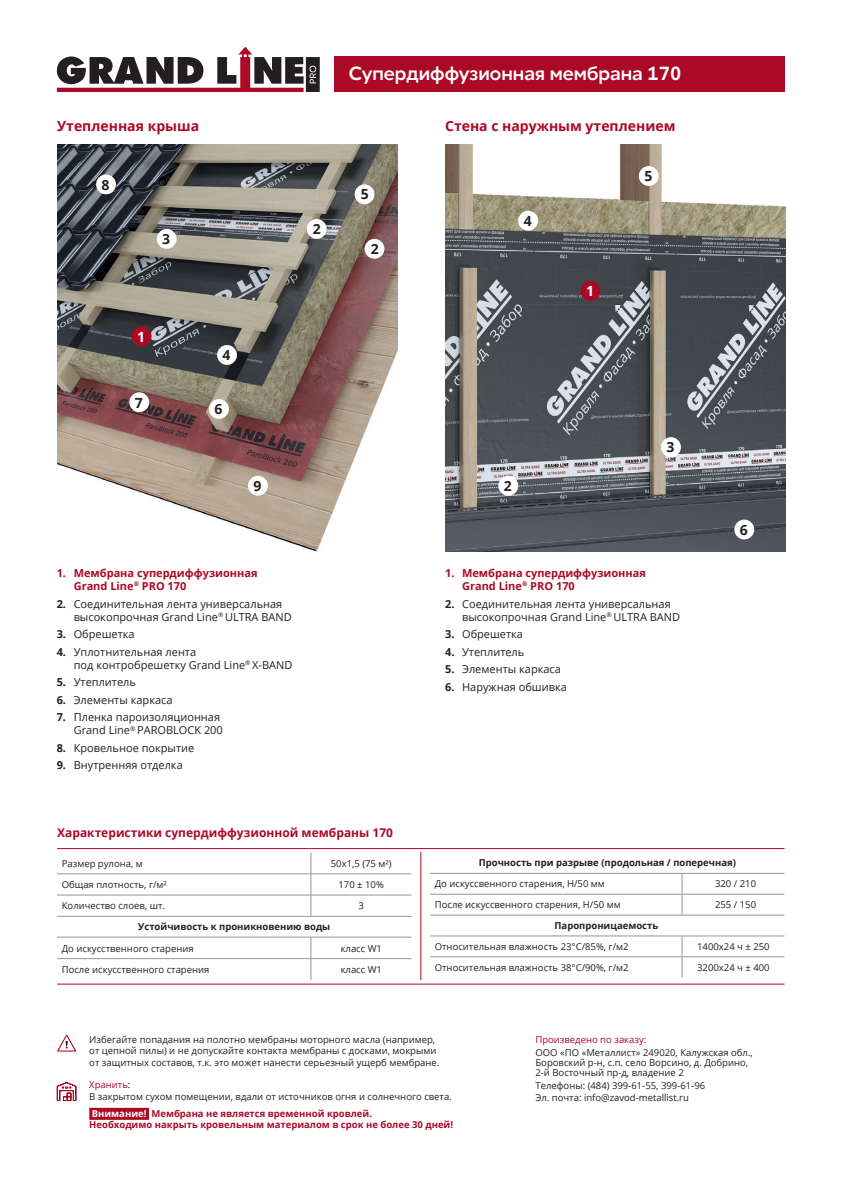
<style>
.page{position:relative;width:842px;height:1191px;background:#fff}
.page>*{position:absolute;margin:0;border:0;box-sizing:border-box;transform-origin:0 0}
.t1{font:500 19px "Red Ring";color:#fff}
.t2{font:700 14px "Open Sans";color:#ac0926}
.t3{font:700 14px "Open Sans";color:#231f20}
.t4{font:700 14px "Open Sans";color:#fff}
.t5{font:700 12px "Open Sans";color:#ac0926}
.t6{font:11px/13.2px "Open Sans";color:#231f20}
.t7{font:700 11px/13.2px "Open Sans";color:#ac0926}
.t8{font:9.5px/11.4px "Open Sans";color:#231f20}
.t9{font:700 9.5px/11.4px "Open Sans";color:#ac0926}
.t10{font:700 9.5px "Open Sans";color:#231f20}
.t11{font:9.5px "Open Sans";color:#ac0926}
.s1{font-weight:700}
.s2{color:#ac0926}
.s3{color:#fff}
</style>
<div class="page">
<div style="left:334px;top:57px;width:451px;height:35px;background:#ac0926"></div>
<svg style="left:57px;top:47px;width:263px;height:45px"></svg>
<img style="left:445px;top:144px;width:340px;height:407px">
<img style="left:57px;top:144px;width:340px;height:408px">
<div style="left:518px;top:211px;width:20px;height:20px;background:#fff;border-radius:50%"></div>
<div style="left:209px;top:399px;width:20px;height:20px;background:#fff;border-radius:50%"></div>
<div style="left:639px;top:166px;width:20px;height:20px;background:#fff;border-radius:50%"></div>
<div style="left:498px;top:476px;width:20px;height:20px;background:#fff;border-radius:50%"></div>
<div style="left:307px;top:219px;width:20px;height:20px;background:#fff;border-radius:50%"></div>
<div style="left:365px;top:239px;width:19px;height:20px;background:#fff;border-radius:50%"></div>
<div style="left:661px;top:437px;width:20px;height:20px;background:#fff;border-radius:50%"></div>
<div style="left:217px;top:345px;width:20px;height:20px;background:#fff;border-radius:50%"></div>
<div style="left:157px;top:229px;width:20px;height:20px;background:#fff;border-radius:50%"></div>
<div style="left:96px;top:174px;width:20px;height:20px;background:#fff;border-radius:50%"></div>
<div style="left:248px;top:476px;width:20px;height:20px;background:#fff;border-radius:50%"></div>
<div style="left:734px;top:519px;width:20px;height:20px;background:#fff;border-radius:50%"></div>
<div style="left:129px;top:392px;width:20px;height:20px;background:#fff;border-radius:50%"></div>
<div style="left:355px;top:184px;width:19px;height:20px;background:#fff;border-radius:50%"></div>
<div style="left:580px;top:281px;width:20px;height:20px;background:#ac0926;border-radius:50%"></div>
<div style="left:132px;top:326px;width:20px;height:20px;background:#ac0926;border-radius:50%"></div>
<div style="left:89px;top:1107px;width:60px;height:12px;background:#ac0926"></div>
<svg style="left:57px;top:1082px;width:20px;height:19px"></svg>
<svg style="left:57px;top:1034px;width:19px;height:17px"></svg>
<hr style="left:57px;top:983px;width:727px;height:1px;background:#ac0926">
<hr style="left:421px;top:851px;width:1px;height:129px;background:#ac0926">
<hr style="left:57px;top:848px;width:727px;height:1px;background:#ac0926">
<hr style="left:57px;top:873px;width:254px;height:1px;background:#939598">
<hr style="left:311px;top:873px;width:100px;height:1px;background:#939598">
<hr style="left:57px;top:894px;width:254px;height:1px;background:#939598">
<hr style="left:311px;top:894px;width:100px;height:1px;background:#939598">
<svg style="left:311px;top:852px;width:1px;height:64px"></svg>
<hr style="left:57px;top:916px;width:254px;height:1px;background:#939598">
<hr style="left:311px;top:916px;width:100px;height:1px;background:#939598">
<hr style="left:57px;top:936px;width:254px;height:1px;background:#939598">
<hr style="left:311px;top:936px;width:100px;height:1px;background:#939598">
<hr style="left:57px;top:958px;width:254px;height:1px;background:#939598">
<hr style="left:311px;top:958px;width:100px;height:1px;background:#939598">
<svg style="left:311px;top:937px;width:1px;height:43px"></svg>
<hr style="left:430px;top:873px;width:252px;height:1px;background:#939598">
<hr style="left:682px;top:873px;width:102px;height:1px;background:#939598">
<hr style="left:430px;top:894px;width:252px;height:1px;background:#939598">
<hr style="left:682px;top:894px;width:102px;height:1px;background:#939598">
<svg style="left:682px;top:873px;width:1px;height:41px"></svg>
<hr style="left:430px;top:914px;width:252px;height:1px;background:#939598">
<hr style="left:682px;top:914px;width:102px;height:1px;background:#939598">
<hr style="left:430px;top:935px;width:252px;height:1px;background:#939598">
<hr style="left:682px;top:935px;width:102px;height:1px;background:#939598">
<hr style="left:430px;top:956px;width:252px;height:1px;background:#939598">
<hr style="left:682px;top:956px;width:102px;height:1px;background:#939598">
<svg style="left:682px;top:936px;width:1px;height:41px"></svg>
<h1 class="t1" style="left:349px;top:61px;width:334px">Супердиффузионная мембрана 170</h1>
<h2 class="t2" style="left:57px;top:116px;width:143px">Утепленная крыша</h2>
<h2 class="t2" style="left:445px;top:116px;width:232px">Стена с наружным утеплением</h2>
<h2 class="t3" style="left:102px;top:175px;width:9px">8</h2>
<h2 class="t3" style="left:162px;top:229px;width:9px">3</h2>
<h2 class="t3" style="left:313px;top:219px;width:9px">2</h2>
<h2 class="t4" style="left:137px;top:327px;width:9px">1</h2>
<h2 class="t3" style="left:135px;top:393px;width:9px">7</h2>
<h2 class="t3" style="left:223px;top:345px;width:9px">4</h2>
<h2 class="t3" style="left:215px;top:399px;width:9px">6</h2>
<h2 class="t3" style="left:253px;top:476px;width:9px">9</h2>
<p class="t7" style="left:74px;top:566px;width:185px;text-indent:-17px">1. Мембрана супердиффузионная<br>Grand Line<sup>®</sup> PRO 170</p>
<p class="t6" style="left:74px;top:596px;width:220px;text-indent:-17px"><span class="s1">2.</span> Соединительная лента универсальная высокопрочная Grand Line<sup>®</sup> ULTRA BAND</p>
<p class="t6" style="left:57px;top:627px;width:79px"><span class="s1">3.</span> Обрешетка</p>
<p class="t6" style="left:74px;top:645px;width:220px;text-indent:-17px"><span class="s1">4.</span> Уплотнительная лента<br>под контробрешетку Grand Line<sup>®</sup> X-BAND</p>
<p class="t6" style="left:57px;top:675px;width:81px"><span class="s1">5.</span> Утеплитель</p>
<p class="t6" style="left:57px;top:693px;width:117px"><span class="s1">6.</span> Элементы каркаса</p>
<p class="t6" style="left:57px;top:710px;width:168px;text-align:right"><span class="s1">7.</span> Пленка пароизоляционная<br>Grand Line<sup>®</sup> PAROBLOCK 200</p>
<p class="t6" style="left:57px;top:741px;width:139px"><span class="s1">8.</span> Кровельное покрытие</p>
<p class="t6" style="left:57px;top:758px;width:128px"><span class="s1">9.</span> Внутренняя отделка</p>
<h2 class="t3" style="left:361px;top:184px;width:9px">5</h2>
<h2 class="t3" style="left:371px;top:239px;width:9px">2</h2>
<p class="t5" style="left:57px;top:824px;width:337px">Характеристики супердиффузионной мембраны 170</p>
<p class="t8" style="left:62px;top:857px;width:83px">Размер рулона, м</p>
<p class="t8" style="left:331px;top:857px;width:62px">50х1,5 (75 м²)</p>
<p class="t8" style="left:62px;top:878px;width:107px">Общая плотность, г/м²</p>
<p class="t8" style="left:339px;top:878px;width:47px">170 ± 10%</p>
<p class="t8" style="left:62px;top:900px;width:105px">Количество слоев, шт.</p>
<p class="t8" style="left:358px;top:900px;width:7px">3</p>
<p class="t10" style="left:138px;top:920px;width:194px">Устойчивость к проникновению воды</p>
<p class="t8" style="left:62px;top:942px;width:133px">До искусственного старения</p>
<p class="t8" style="left:341px;top:942px;width:43px">класс W1</p>
<p class="t8" style="left:62px;top:963px;width:149px">После искусственного старения</p>
<p class="t8" style="left:341px;top:963px;width:43px">класс W1</p>
<h2 class="t3" style="left:524px;top:211px;width:9px">4</h2>
<h2 class="t4" style="left:586px;top:281px;width:9px">1</h2>
<h2 class="t3" style="left:644px;top:166px;width:9px">5</h2>
<h2 class="t3" style="left:504px;top:476px;width:9px">2</h2>
<h2 class="t3" style="left:666px;top:437px;width:9px">3</h2>
<p class="t7" style="left:462px;top:566px;width:185px;text-indent:-17px">1. Мембрана супердиффузионная<br>Grand Line<sup>®</sup> PRO 170</p>
<p class="t6" style="left:462px;top:596px;width:220px;text-indent:-17px"><span class="s1">2.</span> Соединительная лента универсальная высокопрочная Grand Line<sup>®</sup> ULTRA BAND</p>
<p class="t6" style="left:445px;top:627px;width:79px"><span class="s1">3.</span> Обрешетка</p>
<p class="t6" style="left:445px;top:645px;width:81px"><span class="s1">4.</span> Утеплитель</p>
<p class="t6" style="left:445px;top:662px;width:117px"><span class="s1">5.</span> Элементы каркаса</p>
<p class="t6" style="left:445px;top:679px;width:123px"><span class="s1">6.</span> Наружная обшивка</p>
<h2 class="t3" style="left:740px;top:520px;width:9px">6</h2>
<p class="t10" style="left:479px;top:856px;width:259px">Прочность при разрыве (продольная / поперечная)</p>
<p class="t8" style="left:435px;top:878px;width:172px">До искуссвенного старения, Н/50 мм</p>
<p class="t8" style="left:715px;top:878px;width:43px">320 / 210</p>
<p class="t8" style="left:435px;top:899px;width:187px">После искуссвенного старения, Н/50 мм</p>
<p class="t8" style="left:715px;top:899px;width:43px">255 / 150</p>
<p class="t10" style="left:554px;top:919px;width:105px">Паропроницаемость</p>
<p class="t8" style="left:435px;top:940px;width:195px">Относительная влажность 23°С/85%, г/м2</p>
<p class="t8" style="left:697px;top:940px;width:74px">1400х24 ч ± 250</p>
<p class="t8" style="left:435px;top:961px;width:195px">Относительная влажность 38°С/90%, г/м2</p>
<p class="t8" style="left:697px;top:961px;width:74px">3200х24 ч ± 400</p>
<p class="t8" style="left:89px;top:1033px;width:351px">Избегайте попадания на полотно мембраны моторного масла (например, от цепной пилы) и не допускайте контакта мембраны с досками, мокрыми от защитных составов, т.к. это может нанести серьезный ущерб мембране.</p>
<p class="t8" style="left:89px;top:1079px;width:364px"><span class="s2">Хранить</span>:<br>В закрытом сухом помещении, вдали от источников огня и солнечного света.</p>
<p class="t9" style="left:89px;top:1107px;width:365px"><span class="s3">Внимание!</span> Мембрана не является временной кровлей.<br>Необходимо накрыть кровельным материалом в срок не более 30 дней!</p>
<p class="t11" style="left:535px;top:1032px;width:112px">Произведено по заказу:</p>
<p class="t8" style="left:535px;top:1047px;width:219px;line-height:10px">ООО «ПО «Металлист» 249020, Калужская обл.,<br>Боровский р-н, с.п. село Ворсино, д. Добрино,<br>2-й Восточный пр-д, владение 2</p>
<p class="t8" style="left:535px;top:1078px;width:171px;line-height:12.8px">Телефоны: (484) 399-61-55, 399-61-96<br>Эл. почта: info@zavod-metallist.ru</p>
</div>
